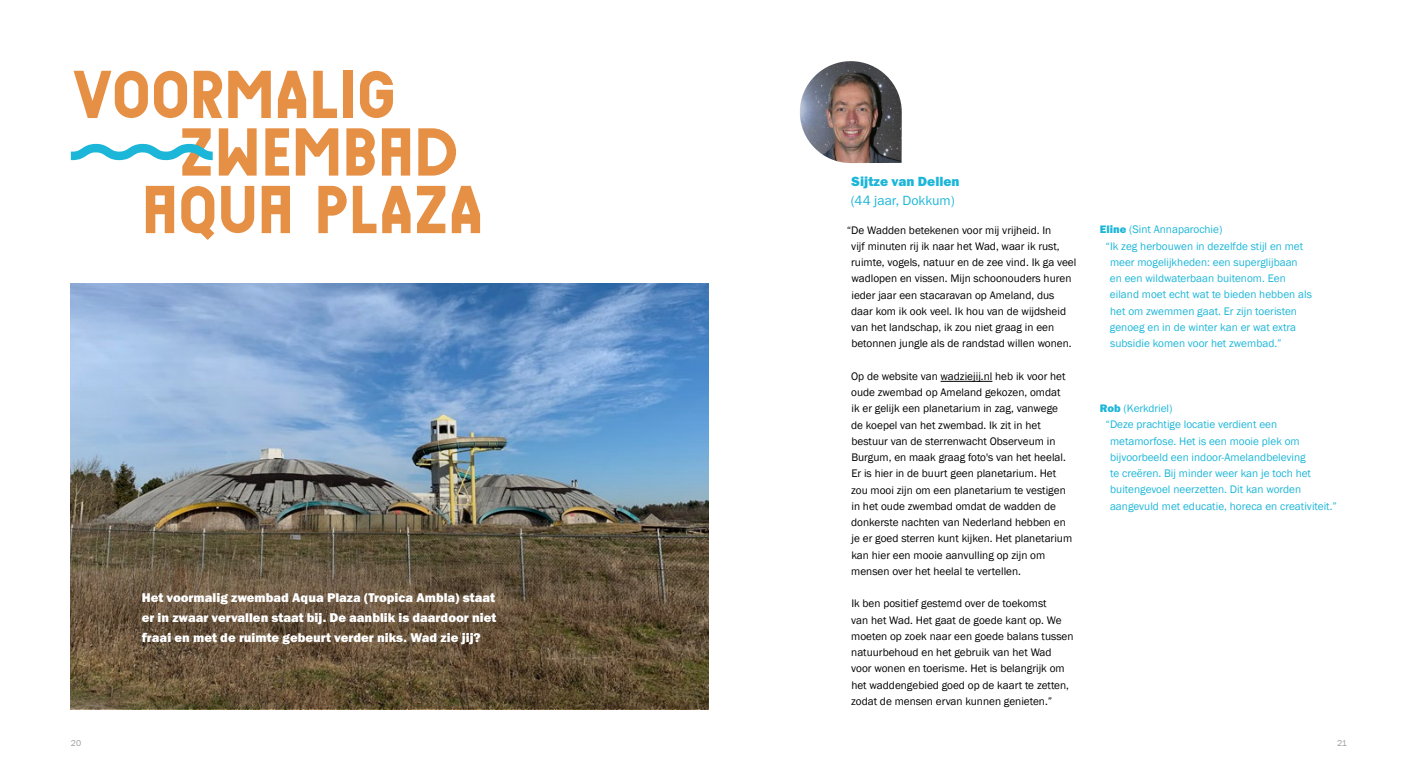
<style>
.page{position:relative;width:1418px;height:780px;background:#fff}
.page>*{position:absolute;margin:0;border:0;box-sizing:border-box;transform-origin:0 0}
.t1{font:67.5px "Stormvloed";color:#e69045}
.t2{font:13.75px "Franklin Gothic URW Hea";color:#1cb6d8}
.t3{font:13.75px "Franklin Gothic URW Boo";color:#1cb6d8}
.t4{font:13.12px/20px "Franklin Gothic URW Hea";color:#fff;text-align:justify}
.t5{font:11.25px/16.2px "Franklin Gothic";color:#000}
.t6{font:11.25px/16.2px "Franklin Gothic";color:#1cb6d8}
.t7{font:11.25px "Franklin Gothic URW Boo";letter-spacing:-.005em;color:#1cb6d8}
.t8{font:8.75px "Franklin Gothic";color:#9d9d9c}
.s1{font-family:"Franklin Gothic URW Hea"}
</style>
<div class="page">
<img style="left:71px;top:283px;width:638px;height:80px">
<img style="left:71px;top:363px;width:638px;height:346px">
<hr style="left:940px;top:381px;width:52px;height:1px;background:#000">
<img style="left:800px;top:61px;width:101px;height:102px">
<svg style="left:71px;top:144px;width:142px;height:16px"></svg>
<h1 class="t1" style="left:71px;top:55px;width:326px">VOORMALIG</h1>
<h1 class="t1" style="left:179px;top:113px;width:281px">ZWEMBAD</h1>
<h1 class="t1" style="left:142px;top:170px;width:343px">AQUA PLAZA</h1>
<p class="t4" style="left:142px;top:587px;width:356px">Het voormalig zwembad Aqua Plaza (Tropica Ambla) staat er in zwaar vervallen staat bij. De aanblik is daardoor niet fraai en met de ruimte gebeurt verder niks. Wad zie jij?</p>
<p class="t2" style="left:851px;top:173px;width:110px">Sijtze van Dellen</p>
<p class="t3" style="left:850px;top:192px;width:105px">(44 jaar, Dokkum)</p>
<p class="t5" style="left:851px;top:222px;width:227px;text-indent:-4px">“De Wadden betekenen voor mij vrijheid. In<br>vijf minuten rij ik naar het Wad, waar ik rust, ruimte, vogels, natuur en de zee vind. Ik ga veel wadlopen en vissen. Mijn schoonouders huren ieder jaar een stacaravan op Ameland, dus daar kom ik ook veel. Ik hou van de wijdsheid van het landschap, ik zou niet graag in een betonnen jungle als de randstad willen wonen.</p>
<p class="t5" style="left:851px;top:368px;width:223px">Op de website van wadziejij.nl heb ik voor het oude zwembad op Ameland gekozen, omdat<br>ik er gelijk een planetarium in zag, vanwege de koepel van het zwembad. Ik zit in het bestuur van de sterrenwacht Observeum in Burgum, en maak graag foto's van het heelal.<br>Er is hier in de buurt geen planetarium. Het zou mooi zijn om een planetarium te vestigen in het oude zwembad omdat de wadden de donkerste nachten van Nederland hebben en je er goed sterren kunt kijken. Het planetarium kan hier een mooie aanvulling op zijn om mensen over het heelal te vertellen.</p>
<p class="t5" style="left:851px;top:595px;width:224px">Ik ben positief gestemd over de toekomst<br>van het Wad. Het gaat de goede kant op. We moeten op zoek naar een goede balans tussen natuurbehoud en het gebruik van het Wad voor wonen en toerisme. Het is belangrijk om het waddengebied goed op de kaart te zetten, zodat de mensen ervan kunnen genieten.”</p>
<p class="t6" style="left:1099px;top:222px;width:124px"><span class="s1">Eline</span> (Sint Annaparochie)</p>
<p class="t6" style="left:1105px;top:238px;width:199px">“Ik zeg herbouwen in dezelfde stijl en met</p>
<p class="t6" style="left:1110px;top:254px;width:189px">meer mogelijkheden: een superglijbaan</p>
<p class="t6" style="left:1109px;top:270px;width:177px">en een wildwaterbaan buitenom. Een</p>
<p class="t6" style="left:1109px;top:287px;width:203px">eiland moet echt wat te bieden hebben als</p>
<p class="t6" style="left:1110px;top:303px;width:188px">het om zwemmen gaat. Er zijn toeristen</p>
<p class="t6" style="left:1109px;top:319px;width:188px">genoeg en in de winter kan er wat extra</p>
<p class="t6" style="left:1110px;top:335px;width:173px">subsidie komen voor het zwembad.”</p>
<p class="t7" style="left:1099px;top:401px;width:74px"><span class="s1">Rob</span> (Kerkdriel)</p>
<p class="t6" style="left:1109px;top:417px;width:228px;text-indent:-4px">“Deze prachtige locatie verdient een metamorfose. Het is een mooie plek om bijvoorbeeld een indoor-Amelandbeleving<br>te creëren. Bij minder weer kan je toch het buitengevoel neerzetten. Dit kan worden aangevuld met educatie, horeca en creativiteit.”</p>
<p class="t8" style="left:71px;top:737px;width:12px">20</p>
<p class="t8" style="left:1337px;top:737px;width:11px">21</p>
</div>
